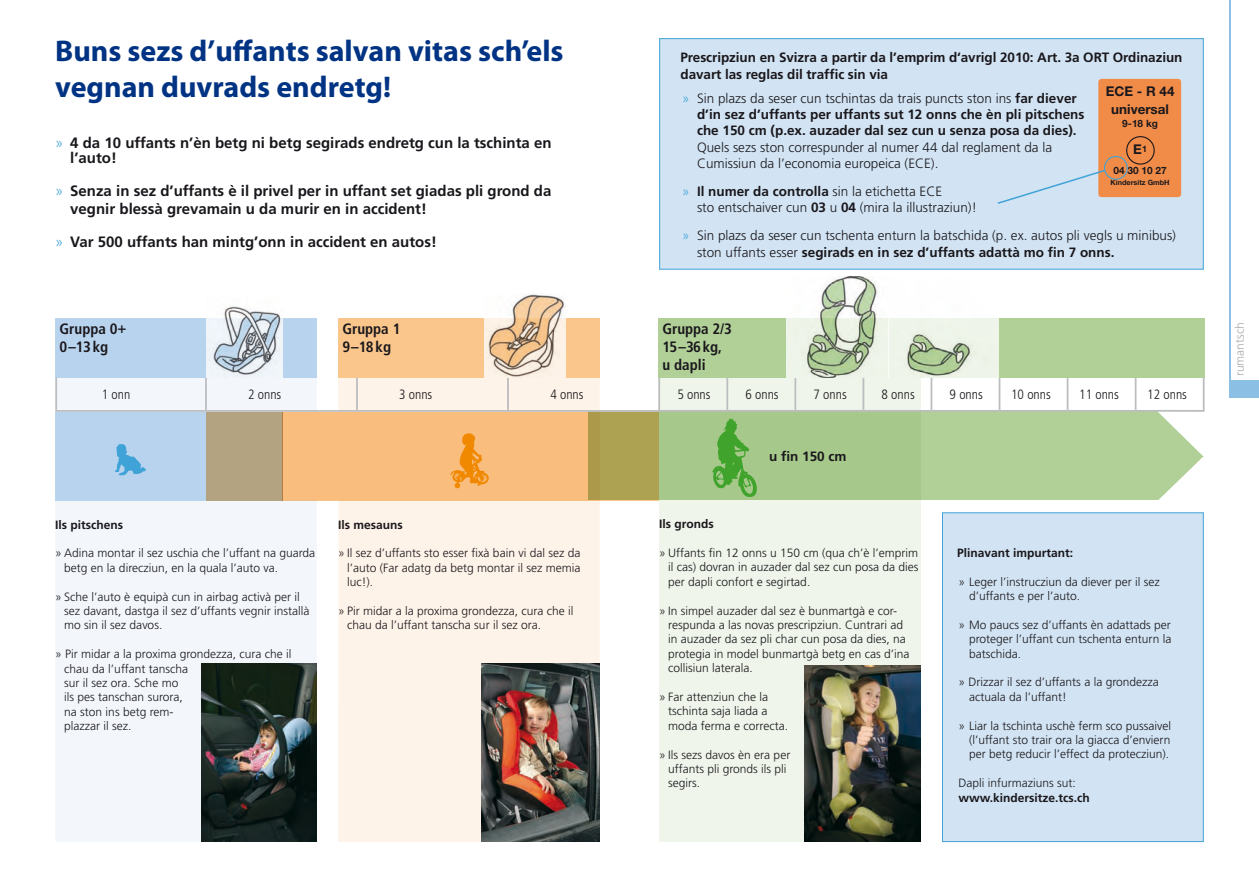
<style>
.page{position:relative;width:1259px;height:893px;background:#fff}
.page>*{position:absolute;margin:0;border:0;box-sizing:border-box;transform-origin:0 0}
.t1{font:700 30px/36px "Myriad Pro";color:#003383}
.t2{font:700 15px/15px "Frutiger LT";color:#1a171c}
.t3{font:700 condensed 15px/18px "Frutiger LT";color:#1a171c}
.t4{font:300 13.5px/16.2px "Frutiger LT";color:#1a171c}
.t5{font:700 13.5px/16.2px "Frutiger LT";letter-spacing:-.005em;color:#1a171c}
.t6{font:300 condensed 13.5px "Frutiger LT";color:#1a171c}
.t7{font:700 13.5px/17.9px "Helvetica Neue LT Std";color:#1a171c;text-align:center}
.t8{font:300 12px/14.4px "Frutiger LT";color:#1a171c}
.t9{font:700 12px/14.4px "Frutiger LT";color:#1a171c}
.t10{font:300 12px "Frutiger LT";color:#a7a9ab}
.t11{font:700 10.05px "Helvetica Neue LT Std";color:#1a171c}
.t12{font:700 7.2px "Helvetica Neue LT Std";color:#1a171c}
.s1{font-weight:300;color:#40a3d7}
.s2{color:#40a3d7}
.s3{font-weight:700}
.s4{font-weight:300}
</style>
<div class="page">
<div style="left:588px;top:411px;width:615px;height:89px;background:#b1d097"></div>
<div style="left:283px;top:412px;width:376px;height:88px;background:#ada152"></div>
<svg style="left:659px;top:378px;width:262px;height:464px;fill:#eff5ea"></svg>
<svg style="left:317px;top:378px;width:283px;height:464px;fill:#fef3e8"></svg>
<div style="left:338px;top:318px;width:262px;height:60px;background:#fac68b"></div>
<svg style="left:55px;top:318px;width:262px;height:524px;fill:#f3f7fc"></svg>
<div style="left:206px;top:412px;width:77px;height:88px;background:#b4a381"></div>
<hr style="left:206px;top:410px;width:151px;height:2px;background:#bcbdbf">
<hr style="left:357px;top:410px;width:151px;height:2px;background:#bcbdbf">
<hr style="left:508px;top:410px;width:152px;height:2px;background:#bcbdbf">
<hr style="left:55px;top:378px;width:2px;height:32px;background:#bcbdbf">
<hr style="left:205px;top:378px;width:2px;height:32px;background:#bcbdbf">
<hr style="left:55px;top:410px;width:151px;height:2px;background:#bcbdbf">
<hr style="left:356px;top:378px;width:2px;height:32px;background:#bcbdbf">
<hr style="left:507px;top:378px;width:2px;height:32px;background:#bcbdbf">
<hr style="left:658px;top:378px;width:2px;height:32px;background:#bcbdbf">
<hr style="left:659px;top:410px;width:68px;height:2px;background:#bcbdbf">
<hr style="left:727px;top:410px;width:68px;height:2px;background:#bcbdbf">
<hr style="left:795px;top:410px;width:68px;height:2px;background:#bcbdbf">
<hr style="left:863px;top:410px;width:68px;height:2px;background:#bcbdbf">
<hr style="left:931px;top:410px;width:68px;height:2px;background:#bcbdbf">
<hr style="left:999px;top:410px;width:68px;height:2px;background:#bcbdbf">
<hr style="left:1067px;top:410px;width:68px;height:2px;background:#bcbdbf">
<hr style="left:1135px;top:410px;width:69px;height:2px;background:#bcbdbf">
<hr style="left:726px;top:378px;width:2px;height:32px;background:#bcbdbf">
<hr style="left:794px;top:378px;width:2px;height:32px;background:#bcbdbf">
<hr style="left:862px;top:378px;width:2px;height:32px;background:#bcbdbf">
<hr style="left:930px;top:378px;width:2px;height:32px;background:#bcbdbf">
<hr style="left:998px;top:378px;width:2px;height:32px;background:#bcbdbf">
<hr style="left:1066px;top:378px;width:2px;height:32px;background:#bcbdbf">
<hr style="left:1134px;top:378px;width:2px;height:32px;background:#bcbdbf">
<hr style="left:1202px;top:378px;width:2px;height:32px;background:#bcbdbf">
<svg style="left:712px;top:419px;width:45px;height:78px"></svg>
<svg style="left:450px;top:433px;width:39px;height:55px"></svg>
<svg style="left:115px;top:444px;width:31px;height:32px"></svg>
<img style="left:207px;top:305px;width:76px;height:73px">
<img style="left:485px;top:294px;width:80px;height:84px">
<div style="left:942px;top:512px;width:261px;height:330px;background:#d2e4f3;border:1px solid #40a3d7"></div>
<svg style="left:1158px;top:412px;width:46px;height:88px"></svg>
<div style="left:659px;top:38px;width:544px;height:232px;background:#d2e4f3;border:1px solid #40a3d7"></div>
<div style="left:1098px;top:79px;width:83px;height:118px;background:#f08c48;border-radius:3px"></div>
<div style="left:1126px;top:136px;width:28px;height:29px;border:1px solid #1a171c;border-radius:50%"></div>
<div style="left:1104px;top:156px;width:23px;height:24px;border:1px solid #40a3d7;border-radius:50%"></div>
<svg style="left:997px;top:169px;width:109px;height:35px"></svg>
<div style="left:1229px;top:381px;width:30px;height:17px;background:#8cbfe4"></div>
<hr style="left:1229px;top:0;width:1px;height:398px;background:#8cbfe4">
<div style="left:658px;top:318px;width:546px;height:60px;background:#b1d097"></div>
<img style="left:787px;top:276px;width:211px;height:102px">
<img style="left:201px;top:663px;width:116px;height:179px">
<img style="left:804px;top:665px;width:117px;height:177px">
<img style="left:482px;top:663px;width:118px;height:179px">
<p class="t1" style="left:55px;top:33px;width:510px">Buns sezs d’uffants salvan vitas sch’els vegnan duvrads endretg!</p>
<p class="t2" style="left:70px;top:136px;width:483px;text-indent:-15px"><span class="s1">»</span> 4 da 10 uffants n’èn betg ni betg segirads endretg cun la tschinta en l’auto!</p>
<p class="t2" style="left:70px;top:182px;width:482px;line-height:18px;text-indent:-15px"><span class="s1">»</span> Senza in sez d’uffants è il privel per in uffant set giadas pli grond da vegnir blessà grevamain u da murir en in accident!</p>
<p class="t2" style="left:55px;top:235px;width:383px"><span class="s1">»</span> Var 500 uffants han mintg’onn in accident en autos!</p>
<p class="t5" style="left:680px;top:50px;width:503px">Prescripziun en Svizra a partir da l’emprim d‘avrigl 2010: Art. 3a ORT Ordinaziun davart las reglas dil traffic sin via</p>
<p class="t7" style="left:1105px;top:82px;width:70px">ECE - R 44 universal</p>
<p class="t11" style="left:1122px;top:118px;width:37px">9-18 kg</p>
<p class="t7" style="left:1133px;top:140px;width:15px">E<sup>1</sup></p>
<p class="t11" style="left:1113px;top:165px;width:55px">04 30 10 27</p>
<p class="t12" style="left:1110px;top:178px;width:60px">Kindersitz GmbH</p>
<p class="t4" style="left:697px;top:90px;width:389px;text-indent:-15px"><span class="s2">»</span> Sin plazs da seser cun tschintas da trais puncts ston ins <span class="s3">far diever d’in sez d’uffants per uffants sut 12 onns che èn pli pitschens che 150 cm (p.ex. auzader dal sez cun u senza posa da dies).<br></span>Quels sezs ston correspunder al numer 44 dal reglament da la Cumissiun da l’economia europeica (ECE).</p>
<p class="t4" style="left:697px;top:183px;width:281px;text-indent:-15px"><span class="s2">»</span> <span class="s3">Il numer da controlla</span> sin la etichetta ECE<br>sto entschaiver cun <span class="s3">03</span> u <span class="s3">04</span> (mira la illustraziun)!</p>
<p class="t4" style="left:697px;top:228px;width:480px;text-indent:-15px"><span class="s2">»</span> Sin plazs da seser cun tschenta enturn la batschida (p. ex. autos pli vegls u minibus) ston uffants esser <span class="s3">segirads en in sez d’uffants adattà mo fin 7 onns.</span></p>
<p class="t3" style="left:60px;top:320px;width:69px">Gruppa 0+<br>0–13kg</p>
<p class="t3" style="left:342px;top:320px;width:60px">Gruppa 1<br>9–18kg</p>
<p class="t3" style="left:662px;top:320px;width:71px">Gruppa 2/3<br>15–36kg, u dapli</p>
<p class="t6" style="left:102px;top:387px;width:30px">1 onn</p>
<p class="t6" style="left:248px;top:387px;width:35px">2 onns</p>
<p class="t6" style="left:399px;top:387px;width:35px">3 onns</p>
<p class="t6" style="left:550px;top:387px;width:35px">4 onns</p>
<p class="t6" style="left:677px;top:387px;width:35px">5 onns</p>
<p class="t6" style="left:745px;top:387px;width:35px">6 onns</p>
<p class="t6" style="left:813px;top:387px;width:35px">7 onns</p>
<p class="t6" style="left:881px;top:387px;width:35px">8 onns</p>
<p class="t6" style="left:949px;top:387px;width:35px">9 onns</p>
<p class="t6" style="left:1011px;top:387px;width:41px">10 onns</p>
<p class="t6" style="left:1079px;top:387px;width:41px">11 onns</p>
<p class="t6" style="left:1147px;top:387px;width:41px">12 onns</p>
<p class="t9" style="left:55px;top:517px;width:69px">Ils pitschens</p>
<p class="t8" style="left:64px;top:546px;width:252px;text-indent:-9px">» Adina montar il sez uschia che l’uffant na guarda betg en la direcziun, en la quala l’auto va.</p>
<p class="t8" style="left:64px;top:589px;width:247px;text-indent:-9px">» Sche l’auto è equipà cun in airbag activà per il sez davant, dastga il sez d’uffants vegnir installà mo sin il sez davos.</p>
<p class="t8" style="left:64px;top:647px;width:229px;text-indent:-9px">» Pir midar a la proxima grondezza, cura che il chau da l’uffant tanscha<br>sur il sez ora. Sche mo<br>ils pes tanschan surora,<br>na ston ins betg rem-<br>plazzar il sez.</p>
<p class="t9" style="left:338px;top:517px;width:66px">Ils mesauns</p>
<p class="t8" style="left:347px;top:546px;width:235px;text-align:justify;text-indent:-9px">» Il sez d’uffants sto esser fixà bain vi dal sez da l’auto (Far adatg da betg montar il sez memia luc!).</p>
<p class="t8" style="left:347px;top:604px;width:228px;text-indent:-9px">» Pir midar a la proxima grondezza, cura che il chau da l’uffant tanscha sur il sez ora.</p>
<p class="t5" style="left:769px;top:448px;width:79px">u fin 150 cm</p>
<p class="t9" style="left:659px;top:517px;width:56px">Ils gronds</p>
<p class="t8" style="left:668px;top:546px;width:252px;text-align:justify;text-indent:-9px">» Uffants fin 12 onns u 150 cm (qua ch’è l’emprim il cas) dovran in auzader dal sez cun posa da dies per dapli confort e segirtad.</p>
<p class="t8" style="left:668px;top:603px;width:243px;text-indent:-9px">» In simpel auzader dal sez è bunmartgà e cor&shy;respunda a las novas prescripziun. Cuntrari ad in auzader da sez pli char cun posa da dies, na protegia in model bunmartgà betg en cas d’ina collisiun laterala.</p>
<p class="t8" style="left:668px;top:690px;width:121px;text-indent:-9px">» Far attenziun che la tschinta saja liada a moda ferma e correcta.</p>
<p class="t8" style="left:668px;top:747px;width:124px;text-indent:-9px">» Ils sezs davos èn era per uffants pli gronds ils pli segirs.</p>
<p class="t9" style="left:957px;top:545px;width:118px">Plinavant impurtant:</p>
<p class="t8" style="left:969px;top:574px;width:192px;text-indent:-10px">» Leger l’instrucziun da diever per il sez d’uffants e per l’auto.</p>
<p class="t8" style="left:969px;top:617px;width:204px;text-align:justify;text-indent:-10px">» Mo paucs sez d’uffants èn adattads per proteger l’uffant cun tschenta enturn la batschida.</p>
<p class="t8" style="left:969px;top:675px;width:191px;text-indent:-10px">» Drizzar il sez d’uffants a la grondezza actuala da l’uffant!</p>
<p class="t8" style="left:969px;top:718px;width:203px;text-align:justify;text-indent:-10px">» Liar la tschinta uschè ferm sco pussaivel (l’uffant sto trair ora la giacca d’enviern per betg reducir l’effect da protecziun).</p>
<p class="t9" style="left:958px;top:776px;width:133px"><span class="s4">Dapli infurmaziuns sut: </span>www.kindersitze.tcs.ch</p>
<p class="t10" style="left:1232px;top:376px;width:55px;rotate:-90deg">rumantsch</p>
</div>
